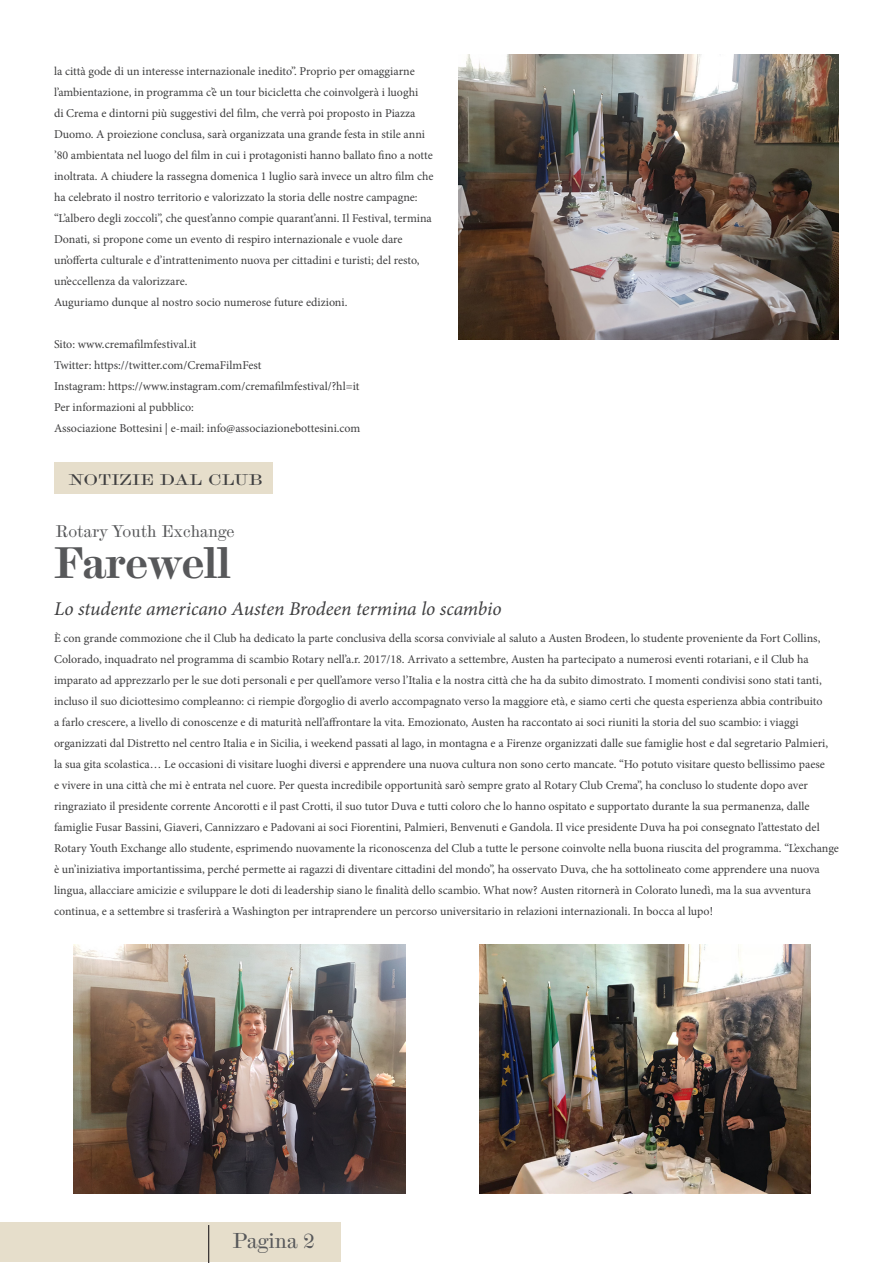
<style>
.page{position:relative;width:893px;height:1263px;background:#fff}
.page>*{position:absolute;margin:0;border:0;box-sizing:border-box;transform-origin:0 0}
.t1{font:700 39px "Scotch Micro";letter-spacing:-.025em;color:#57585a}
.t2{font:21px "Scotch Modern";color:#57585a}
.t3{font:italic 19.5px "Minion Pro";letter-spacing:-.005em;color:#3e3e3f}
.t4{font:16.5px "Scotch Modern";color:#57585a}
.t5{font:15px "Scotch Modern";color:#3e3e3f;scale:1.26 1}
.t6{font:12px/21px "Minion Pro";color:#3e3e3f}
</style>
<div class="page">
<div style="left:0;top:1222px;width:340px;height:39px;background:#e6decb"></div>
<hr style="left:208px;top:1225px;width:1px;height:38px;background:#231f20">
<div style="left:54px;top:462px;width:218px;height:32px;background:#e6decb"></div>
<img style="left:73px;top:944px;width:333px;height:249px">
<img style="left:479px;top:944px;width:332px;height:249px">
<img style="left:459px;top:54px;width:380px;height:285px">
<p class="t6" style="left:54px;top:61px;width:381px">la città gode di un interesse internazionale inedito”. Proprio per omaggiarne l’ambientazione, in programma c’è un tour bicicletta che coinvolgerà i luoghi<br>di Crema e dintorni più suggestivi del film, che verrà poi proposto in Piazza Duomo. A proiezione conclusa, sarà organizzata una grande festa in stile anni ’80 ambientata nel luogo del film in cui i protagonisti hanno ballato fino a notte inoltrata. A chiudere la rassegna domenica 1 luglio sarà invece un altro film che ha celebrato il nostro territorio e valorizzato la storia delle nostre campagne: “L’albero degli zoccoli”, che quest’anno compie quarant’anni. Il Festival, termina Donati, si propone come un evento di respiro internazionale e vuole dare un’offerta culturale e d’intrattenimento nuova per cittadini e turisti; del resto,</p>
<p class="t6" style="left:54px;top:271px;width:135px">un’eccellenza da valorizzare.</p>
<p class="t6" style="left:54px;top:292px;width:295px">Auguriamo dunque al nostro socio numerose future edizioni.</p>
<p class="t6" style="left:54px;top:334px;width:144px">Sito: www.cremafilmfestival.it</p>
<p class="t6" style="left:54px;top:355px;width:209px">Twitter: https://twitter.com/CremaFilmFest</p>
<p class="t6" style="left:54px;top:376px;width:307px">Instagram: https://www.instagram.com/cremafilmfestival/?hl=it</p>
<p class="t6" style="left:54px;top:397px;width:141px">Per informazioni al pubblico:</p>
<p class="t6" style="left:54px;top:418px;width:308px">Associazione Bottesini | e-mail: info@associazionebottesini.com</p>
<p class="t5" style="left:69px;top:471px;width:156px">NOTIZIE DAL CLUB</p>
<p class="t4" style="left:56px;top:521px;width:180px">Rotary Youth Exchange</p>
<p class="t1" style="left:54px;top:538px;width:178px">Farewell</p>
<p class="t3" style="left:54px;top:595px;width:449px">Lo studente americano Austen Brodeen termina lo scambio</p>
<p class="t6" style="left:54px;top:628px;width:787px">È con grande commozione che il Club ha dedicato la parte conclusiva della scorsa conviviale al saluto a Austen Brodeen, lo studente proveniente da Fort Collins, Colorado, inquadrato nel programma di scambio Rotary nell’a.r. 2017/18. Arrivato a settembre, Austen ha partecipato a numerosi eventi rotariani, e il Club ha imparato ad apprezzarlo per le sue doti personali e per quell’amore verso l’Italia e la nostra città che ha da subito dimostrato. I momenti condivisi sono stati tanti, incluso il suo diciottesimo compleanno: ci riempie d’orgoglio di averlo accompagnato verso la maggiore età, e siamo certi che questa esperienza abbia contribuito<br>a farlo crescere, a livello di conoscenze e di maturità nell’affrontare la vita. Emozionato, Austen ha raccontato ai soci riuniti la storia del suo scambio: i viaggi organizzati dal Distretto nel centro Italia e in Sicilia, i weekend passati al lago, in montagna e a Firenze organizzati dalle sue famiglie host e dal segretario Palmieri, la sua gita scolastica… Le occasioni di visitare luoghi diversi e apprendere una nuova cultura non sono certo mancate. “Ho potuto visitare questo bellissimo paese<br>e vivere in una città che mi è entrata nel cuore. Per questa incredibile opportunità sarò sempre grato al Rotary Club Crema”, ha concluso lo studente dopo aver ringraziato il presidente corrente Ancorotti e il past Crotti, il suo tutor Duva e tutti coloro che lo hanno ospitato e supportato durante la sua permanenza, dalle famiglie Fusar Bassini, Giaveri, Cannizzaro e Padovani ai soci Fiorentini, Palmieri, Benvenuti e Gandola. Il vice presidente Duva ha poi consegnato l’attestato del Rotary Youth Exchange allo studente, esprimendo nuovamente la riconoscenza del Club a tutte le persone coinvolte nella buona riuscita del programma. “L’exchange è un’iniziativa importantissima, perché permette ai ragazzi di diventare cittadini del mondo”, ha osservato Duva, che ha sottolineato come apprendere una nuova lingua, allacciare amicizie e sviluppare le doti di leadership siano le finalità dello scambio. What now? Austen ritornerà in Colorato lunedì, ma la sua avventura continua, e a settembre si trasferirà a Washington per intraprendere un percorso universitario in relazioni internazionali. In bocca al lupo!</p>
<p class="t2" style="left:233px;top:1228px;width:83px">Pagina 2</p>
</div>
